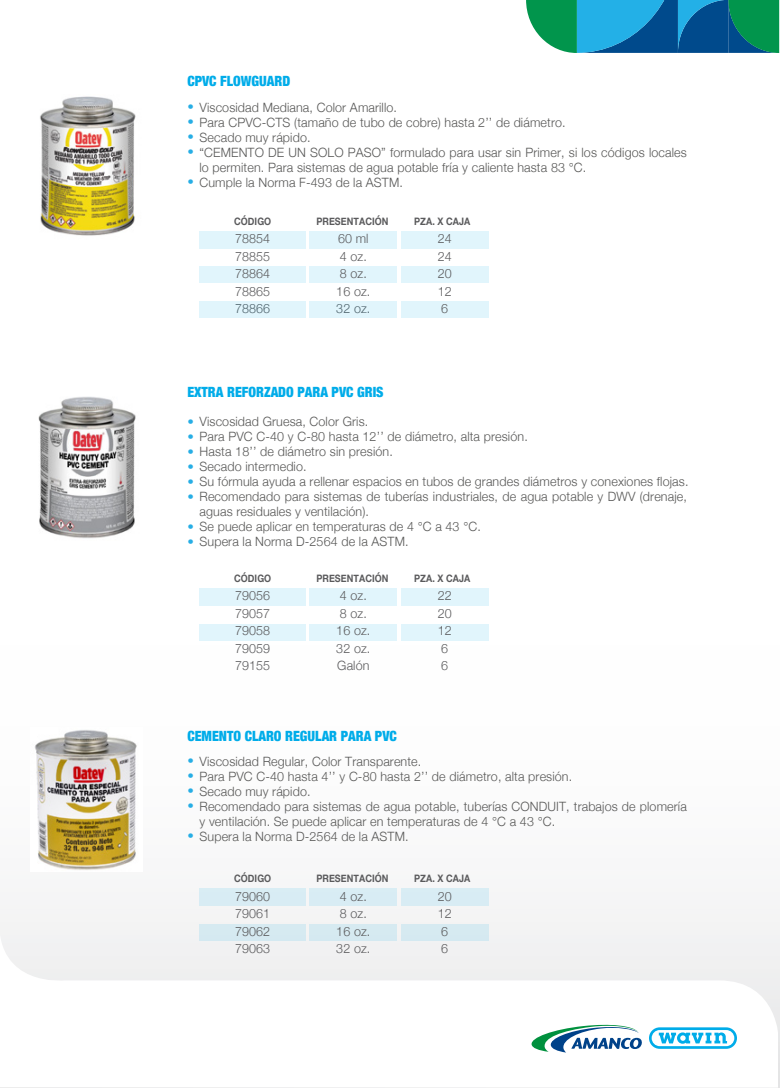
<style>
.page{position:relative;width:780px;height:1088px;background:#fff}
.page>*{position:absolute;margin:0;border:0;box-sizing:border-box;transform-origin:0 0}
.t1{font:900 condensed 14.12px "Helvetica Neue";color:#00ace9}
.t2{font:300 12.88px/15px "Helvetica Neue";letter-spacing:.01em;color:#575756}
.t3{font:300 12.88px/17.5px "Helvetica Neue";letter-spacing:.01em;color:#5a5a5c}
.t4{font:700 10.25px "Helvetica Neue";letter-spacing:.01em;color:#5a5a5c;scale:.88 1}
.s1{font-size:12.5px;color:#27aee5}
</style>
<div class="page">
<svg style="left:0;top:888px;width:777px;height:165px;fill:#f5f5f6"></svg>
<svg style="left:530px;top:1023px;width:112px;height:29px"></svg>
<svg style="left:649px;top:1027px;width:88px;height:22px"></svg>
<svg style="left:526px;top:0;width:253px;height:53px;background:#168797"></svg>
<div style="left:199px;top:231px;width:107px;height:17px;background:#e1f5fc"></div>
<div style="left:199px;top:266px;width:107px;height:17px;background:#e1f5fc"></div>
<div style="left:309px;top:231px;width:88px;height:17px;background:#e1f5fc"></div>
<div style="left:309px;top:266px;width:88px;height:17px;background:#e1f5fc"></div>
<div style="left:401px;top:231px;width:87px;height:17px;background:#e1f5fc"></div>
<div style="left:401px;top:266px;width:87px;height:17px;background:#e1f5fc"></div>
<div style="left:199px;top:301px;width:107px;height:16px;background:#e1f5fc"></div>
<div style="left:309px;top:301px;width:88px;height:16px;background:#e1f5fc"></div>
<div style="left:401px;top:301px;width:87px;height:16px;background:#e1f5fc"></div>
<div style="left:199px;top:588px;width:107px;height:17px;background:#e1f5fc"></div>
<div style="left:199px;top:623px;width:107px;height:17px;background:#e1f5fc"></div>
<div style="left:309px;top:588px;width:88px;height:17px;background:#e1f5fc"></div>
<div style="left:309px;top:623px;width:88px;height:17px;background:#e1f5fc"></div>
<div style="left:401px;top:588px;width:87px;height:17px;background:#e1f5fc"></div>
<div style="left:401px;top:623px;width:87px;height:17px;background:#e1f5fc"></div>
<div style="left:199px;top:889px;width:107px;height:17px;background:#d8ecf4"></div>
<div style="left:199px;top:924px;width:107px;height:17px;background:#d6eaf1"></div>
<div style="left:309px;top:889px;width:88px;height:17px;background:#d8ecf4"></div>
<div style="left:309px;top:924px;width:88px;height:17px;background:#d6eaf1"></div>
<div style="left:401px;top:889px;width:87px;height:17px;background:#d8ecf4"></div>
<div style="left:401px;top:924px;width:87px;height:17px;background:#d6eaf1"></div>
<img style="left:40px;top:96px;width:96px;height:140px">
<img style="left:38px;top:396px;width:98px;height:143px">
<img style="left:35px;top:730px;width:102px;height:140px">
<p class="t1" style="left:187px;top:69px;width:104px">CPVC FLOWGUARD</p>
<p class="t2" style="left:187px;top:99px;width:211px"><span class="s1">•</span> Viscosidad Mediana, Color Amarillo.</p>
<p class="t2" style="left:187px;top:114px;width:380px"><span class="s1">•</span> Para CPVC-CTS (tamaño de tubo de cobre) hasta 2’’ de diámetro.</p>
<p class="t2" style="left:187px;top:129px;width:125px"><span class="s1">•</span> Secado muy rápido.</p>
<p class="t2" style="left:199px;top:144px;width:489px;text-indent:-12px"><span class="s1">•</span> “CEMENTO DE UN SOLO PASO” formulado para usar sin Primer, si los códigos locales lo permiten. Para sistemas de agua potable fría y caliente hasta 83 °C.</p>
<p class="t2" style="left:187px;top:174px;width:217px"><span class="s1">•</span> Cumple la Norma F-493 de la ASTM.</p>
<p class="t4" style="left:234px;top:213px;width:44px">CÓDIGO</p>
<p class="t4" style="left:316px;top:213px;width:83px">PRESENTACIÓN</p>
<p class="t4" style="left:414px;top:213px;width:65px">PZA. X CAJA</p>
<p class="t3" style="left:336px;top:229px;width:36px">60 ml<br>4 oz.<br>8 oz.<br>16 oz.<br>32 oz.</p>
<p class="t3" style="left:437px;top:229px;width:16px;text-align:justify">24<br>24<br>20<br>12<br>6</p>
<p class="t3" style="left:235px;top:229px;width:37px;text-align:justify">78854<br>78855<br>78864<br>78865<br>78866</p>
<p class="t1" style="left:187px;top:380px;width:198px">EXTRA REFORZADO PARA PVC GRIS</p>
<p class="t2" style="left:187px;top:413px;width:182px"><span class="s1">•</span> Viscosidad Gruesa, Color Gris.</p>
<p class="t2" style="left:187px;top:428px;width:342px"><span class="s1">•</span> Para PVC C-40 y C-80 hasta 12’’ de diámetro, alta presión.</p>
<p class="t2" style="left:187px;top:443px;width:207px"><span class="s1">•</span> Hasta 18’’ de diámetro sin presión.</p>
<p class="t2" style="left:187px;top:458px;width:121px"><span class="s1">•</span> Secado intermedio.</p>
<p class="t2" style="left:187px;top:473px;width:502px"><span class="s1">•</span> Su fórmula ayuda a rellenar espacios en tubos de grandes diámetros y conexiones flojas.</p>
<p class="t2" style="left:199px;top:488px;width:489px;text-indent:-12px"><span class="s1">•</span> Recomendado para sistemas de tuberías industriales, de agua potable y DWV (drenaje, aguas residuales y ventilación).</p>
<p class="t2" style="left:187px;top:518px;width:295px"><span class="s1">•</span> Se puede aplicar en temperaturas de 4 °C a 43 °C.</p>
<p class="t2" style="left:187px;top:533px;width:223px"><span class="s1">•</span> Supera la Norma D-2564 de la ASTM.</p>
<p class="t4" style="left:234px;top:570px;width:44px">CÓDIGO</p>
<p class="t4" style="left:316px;top:570px;width:83px">PRESENTACIÓN</p>
<p class="t4" style="left:414px;top:570px;width:65px">PZA. X CAJA</p>
<p class="t3" style="left:336px;top:586px;width:36px">4 oz.<br>8 oz.<br>16 oz.<br>32 oz.<br>Galón</p>
<p class="t3" style="left:437px;top:586px;width:16px">22<br>20<br>12<br>6<br>6</p>
<p class="t3" style="left:235px;top:586px;width:37px;text-align:justify">79056<br>79057<br>79058<br>79059<br>79155</p>
<p class="t1" style="left:187px;top:724px;width:211px">CEMENTO CLARO REGULAR PARA PVC</p>
<p class="t2" style="left:187px;top:752px;width:235px"><span class="s1">•</span> Viscosidad Regular, Color Transparente.</p>
<p class="t2" style="left:187px;top:767px;width:386px"><span class="s1">•</span> Para PVC C-40 hasta 4’’ y C-80 hasta 2’’ de diámetro, alta presión.</p>
<p class="t2" style="left:187px;top:782px;width:125px"><span class="s1">•</span> Secado muy rápido.</p>
<p class="t2" style="left:199px;top:797px;width:489px;text-indent:-12px"><span class="s1">•</span> Recomendado para sistemas de agua potable, tuberías CONDUIT, trabajos de plomería y ventilación. Se puede aplicar en temperaturas de 4 °C a 43 °C.</p>
<p class="t2" style="left:187px;top:827px;width:223px"><span class="s1">•</span> Supera la Norma D-2564 de la ASTM.</p>
<p class="t4" style="left:234px;top:870px;width:44px">CÓDIGO</p>
<p class="t4" style="left:316px;top:870px;width:83px">PRESENTACIÓN</p>
<p class="t4" style="left:414px;top:870px;width:65px">PZA. X CAJA</p>
<p class="t3" style="left:336px;top:886px;width:36px">4 oz.<br>8 oz.<br>16 oz.<br>32 oz.</p>
<p class="t3" style="left:437px;top:886px;width:16px">20<br>12<br>6<br>6</p>
<p class="t3" style="left:235px;top:886px;width:37px;text-align:justify">79060<br>79061<br>79062<br>79063</p>
</div>
